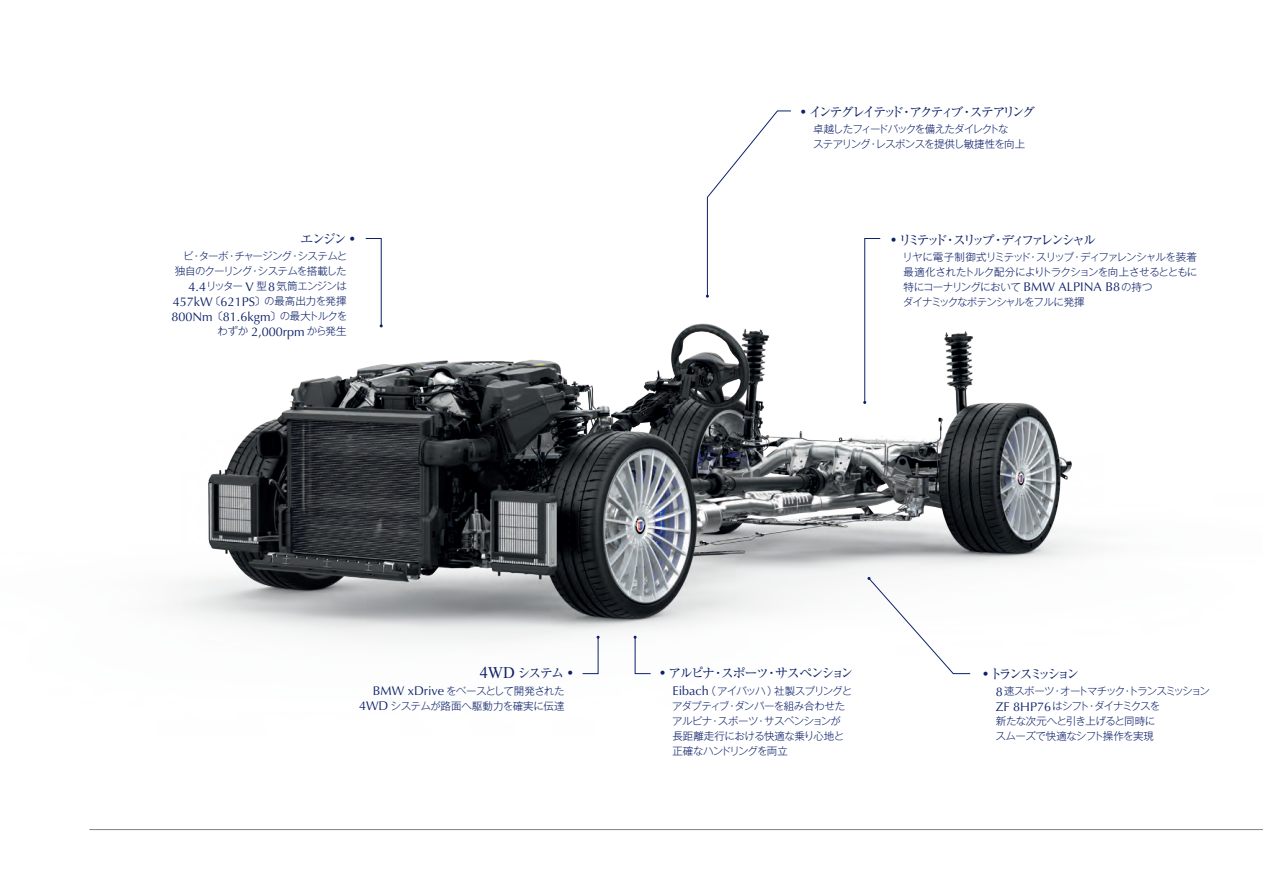
<style>
.page{position:relative;width:1263px;height:893px;background:#fff}
.page>*{position:absolute;margin:0;border:0;box-sizing:border-box;transform-origin:0 0}
.t1{font:16.2px "Times New Roman";color:#0d2169}
.t2{font:13.5px "Ryumin Pro";letter-spacing:-.225em;color:#0d2169}
.t3{font:13.5px "Ryumin Pro";letter-spacing:-.265em;color:#0d2169}
.t4{font:13.5px "Ryumin Pro";letter-spacing:-.16em;color:#0d2169}
.t5{font:13.5px "Ryumin Pro";letter-spacing:-.28em;color:#0d2169}
.t6{font:12.6px/15px "Optima LT Pro";color:#0d2169;text-align:right}
.t7{font:300 10.5px/15px "Gothic MB101 Pr 5";letter-spacing:-.065em;color:#0d2169}
.t8{font:300 10.5px/15px "Gothic MB101 Pr 5";letter-spacing:-.03em;color:#0d2169;text-align:right}
.s1{font-family:"Times New Roman";font-size:16.2px}
.s2{font-family:"Optima LT Pro";font-weight:400;font-size:12.6px}
.s3{font-family:"Gothic MB101 Pr 5";font-weight:300;font-size:10.5px}
.s4{font-family:"Ryumin Pro";font-size:13.5px}
</style>
<div class="page">
<img style="left:90px;top:323px;width:1173px;height:508px">
<svg style="left:365px;top:238px;width:18px;height:89px"></svg>
<svg style="left:582px;top:636px;width:18px;height:38px"></svg>
<svg style="left:634px;top:636px;width:17px;height:38px"></svg>
<svg style="left:863px;top:238px;width:18px;height:166px"></svg>
<svg style="left:867px;top:577px;width:104px;height:97px"></svg>
<hr style="left:89px;top:829px;width:1174px;height:1px;background:#808285">
<svg style="left:706px;top:110px;width:85px;height:188px"></svg>
<p class="t2" style="left:300px;top:228px;width:56px">エンジン <span class="s1">•</span></p>
<p class="t7" style="left:175px;top:248px;width:174px;text-align:right">ビ・ターボ・チャージング・システムと独自のクーリング・システムを搭載した<br><span class="s2">4.4</span>リッター <span class="s2">V</span> 型<span class="s2">8</span>気筒エンジンは</p>
<p class="t6" style="left:171px;top:294px;width:177px">457kW<span class="s3">〔</span>621PS<span class="s3">〕の最高出力を発揮<br></span>800Nm <span class="s3">〔</span>81.6kgm<span class="s3">〕の最大トルクをわずか</span> 2,000rpm <span class="s3">から発生</span></p>
<p class="t2" style="left:800px;top:101px;width:237px"><span class="s1">•</span> インテグレイテッド・アクティブ・ステアリング</p>
<p class="t7" style="left:813px;top:121px;width:214px">卓越したフィードバックを備えたダイレクトな<br>ステアリング・レスポンスを提供し敏捷性を向上</p>
<p class="t3" style="left:891px;top:229px;width:207px"><span class="s1">•</span> リミテッド・スリップ・ディファレンシャル</p>
<p class="t7" style="left:902px;top:249px;width:296px">リヤに電子制御式リミテッド・スリップ・ディファレンシャルを装着最適化されたトルク配分によりトラクションを向上させるとともに特にコーナリングにおいて <span class="s2">BMW ALPINA B8</span>の持つ<br>ダイナミックなポテンシャルをフルに発揮</p>
<h1 class="t1" style="left:480px;top:662px;width:95px">4WD <span class="s4">システム</span> •</h1>
<p class="t8" style="left:359px;top:682px;width:207px"><span class="s2">BMW xDrive</span> をベースとして開発された<br><span class="s2">4WD</span> システムが路面へ駆動力を確実に伝達</p>
<p class="t4" style="left:660px;top:662px;width:195px"><span class="s1">•</span> アルピナ・スポーツ・サスペンション</p>
<p class="t7" style="left:672px;top:682px;width:181px"><span class="s2">Eibach</span>（アイバッハ）社製スプリングとアダプティブ・ダンパーを組み合わせたアルピナ・スポーツ・サスペンションが長距離走行における快適な乗り心地と正確なハンドリングを両立</p>
<p class="t5" style="left:983px;top:663px;width:98px"><span class="s1">•</span> トランスミッション</p>
<p class="t7" style="left:995px;top:683px;width:216px"><span class="s2">8</span> 速スポーツ・オートマチック・トランスミッション<br><span class="s2">ZF 8HP76</span> はシフト・ダイナミクスを<br>新たな次元へと引き上げると同時に<br>スムーズで快適なシフト操作を実現</p>
</div>
